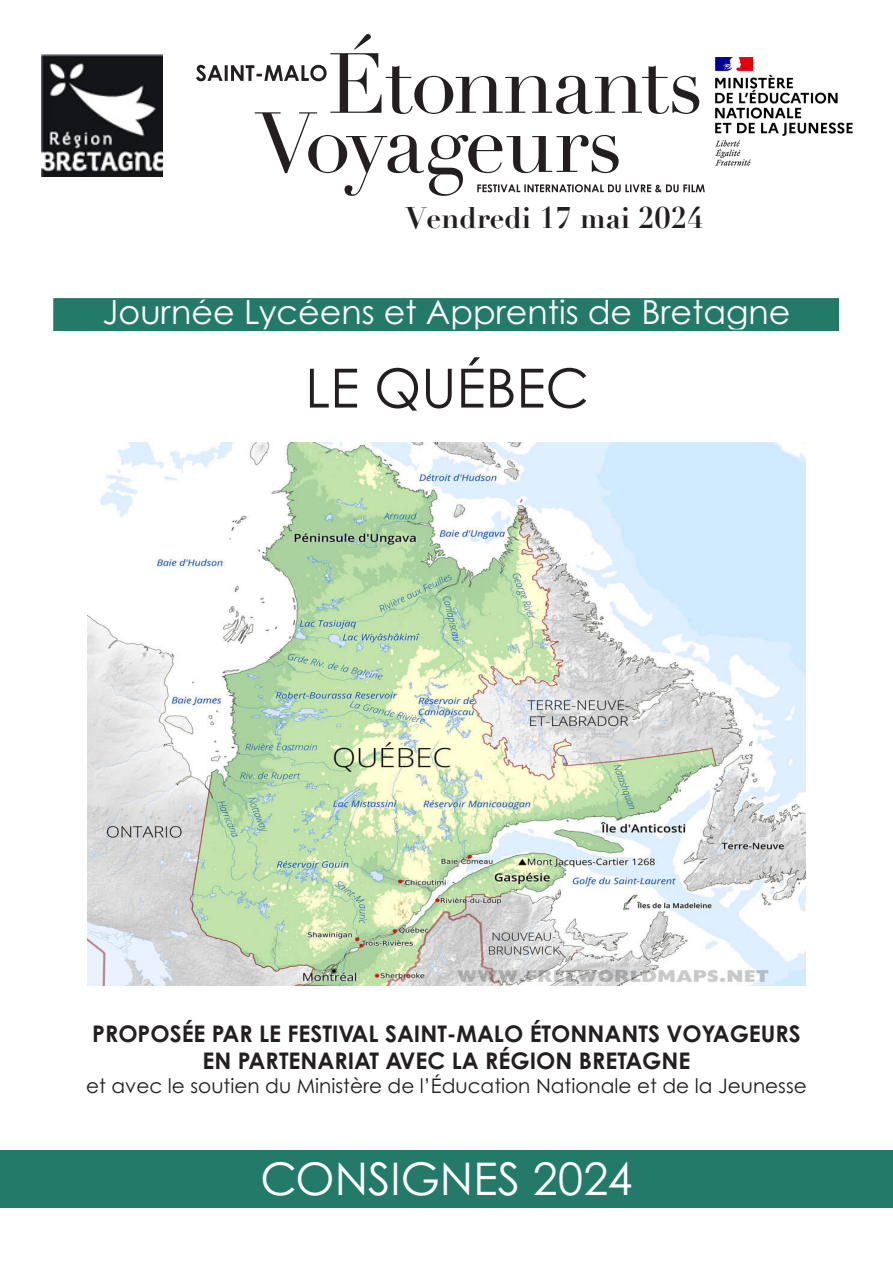
<style>
.page{position:relative;width:893px;height:1263px;background:#fff}
.page>*{position:absolute;margin:0;border:0;box-sizing:border-box;transform-origin:0 0}
.t1{font:54px "Century Gothic Std";color:#231f20}
.t2{font:45px "Century Gothic Std";color:#fff}
.t3{font:33.3px "Century Gothic Std";color:#fff}
.t4{font:700 29.25px "Didot";color:#231f20}
.t5{font:700 22.95px/27.5px "Century Gothic Std";color:#231f20;text-align:center}
.t6{font:20.1px "Century Gothic Std";color:#231f20}
</style>
<div class="page">
<div style="left:54px;top:299px;width:785px;height:31px;background:#237a69"></div>
<div style="left:53px;top:298px;width:787px;height:33px;border:2px solid #237a69"></div>
<div style="left:0;top:1150px;width:893px;height:58px;background:#237a69"></div>
<img style="left:41px;top:55px;width:122px;height:122px">
<svg style="left:196px;top:34px;width:509px;height:162px"></svg>
<img style="left:715px;top:58px;width:138px;height:108px">
<img style="left:87px;top:442px;width:719px;height:544px">
<p class="t4" style="left:405px;top:199px;width:299px">Vendredi 17 mai 2024</p>
<h3 class="t3" style="left:103px;top:292px;width:689px">Journée Lycéens et Apprentis de Bretagne</h3>
<h1 class="t1" style="left:305px;top:355px;width:286px">LE QUÉBEC</h1>
<p class="t5" style="left:92px;top:1019px;width:710px">PROPOSÉE PAR LE FESTIVAL SAINT-MALO ÉTONNANTS VOYAGEURS<br>EN PARTENARIAT AVEC LA RÉGION BRETAGNE</p>
<p class="t6" style="left:86px;top:1074px;width:722px">et avec le soutien du Ministère de l’Éducation Nationale et de la Jeunesse</p>
<h2 class="t2" style="left:261px;top:1152px;width:373px">CONSIGNES 2024</h2>
</div>
